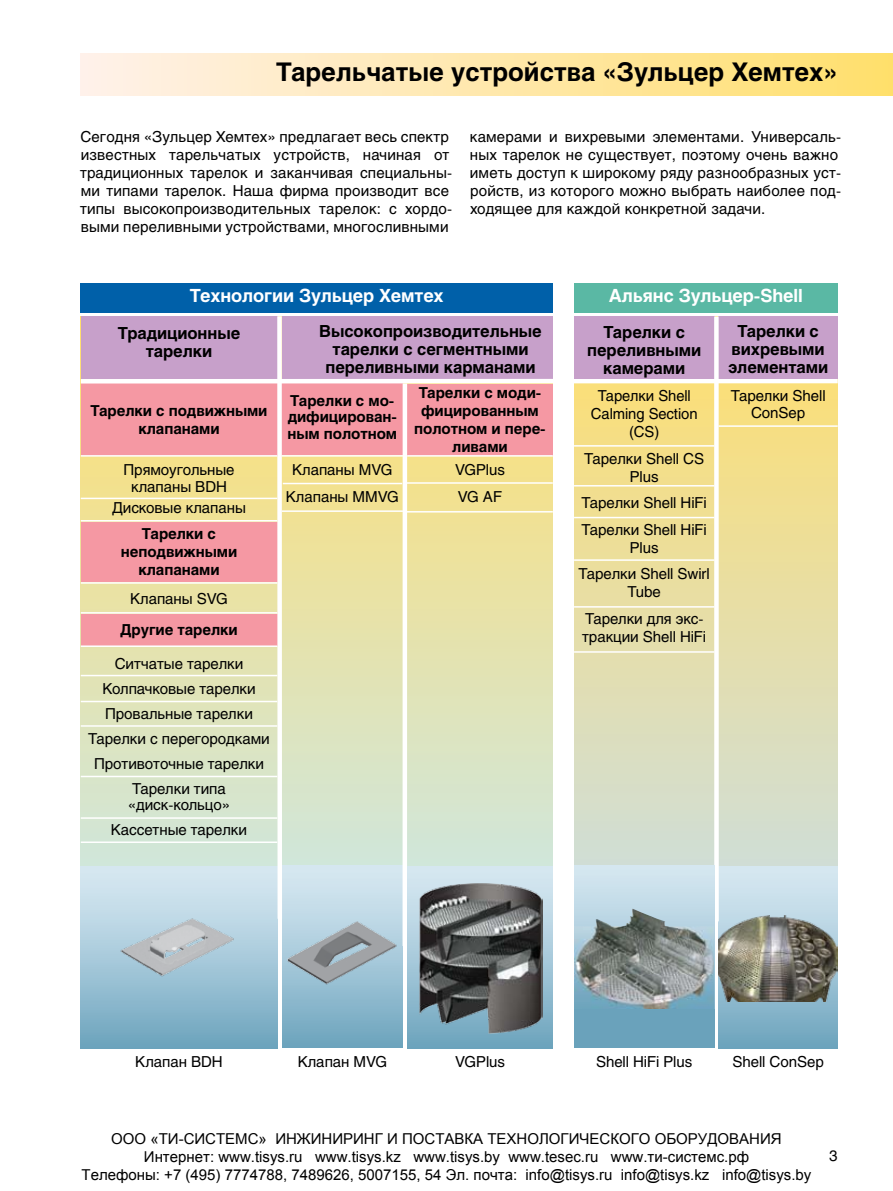
<style>
.page{position:relative;width:893px;height:1191px;background:#fff}
.page>*{position:absolute;margin:0;border:0;box-sizing:border-box;transform-origin:0 0}
.t1{font:700 25.5px "Helios";color:#000}
.t2{font:700 18px "Helios";letter-spacing:-.005em;color:#fff}
.t3{font:700 16.5px/18px "Helios";letter-spacing:-.005em;color:#000;text-align:center}
.t4{font:15px/18px "Helios";letter-spacing:-.005em;color:#000;text-align:center}
.t5{font:15px/18px "Arial";color:#000;text-align:center}
.t6{font:700 15px/18px "Helios";letter-spacing:-.005em;color:#000;text-align:center}
</style>
<div class="page">
<svg style="left:574px;top:378px;width:264px;height:488px"></svg>
<svg style="left:719px;top:866px;width:119px;height:182px"></svg>
<svg style="left:81px;top:383px;width:472px;height:483px"></svg>
<div style="left:81px;top:522px;width:196px;height:60px;background:#f598a3"></div>
<div style="left:282px;top:865px;width:121px;height:182px;background:linear-gradient(to bottom,#deecf5,#70a6bf)"></div>
<div style="left:81px;top:866px;width:196px;height:182px;background:linear-gradient(to bottom,#ddecf5,#70a6bf)"></div>
<div style="left:282px;top:383px;width:121px;height:71px;background:#f598a3"></div>
<div style="left:407px;top:385px;width:146px;height:71px;background:#f598a3"></div>
<div style="left:81px;top:383px;width:196px;height:73px;background:#f598a3"></div>
<div style="left:282px;top:316px;width:271px;height:63px;background:#c7a0ca"></div>
<div style="left:81px;top:53px;width:812px;height:43px;background:linear-gradient(to right,#fff1eb,#ffdf6d)"></div>
<img style="left:282px;top:918px;width:117px;height:67px">
<img style="left:115px;top:916px;width:128px;height:67px">
<div style="left:81px;top:283px;width:472px;height:29px;background:#0060a9"></div>
<div style="left:81px;top:316px;width:196px;height:63px;background:#c7a0ca"></div>
<div style="left:574px;top:283px;width:264px;height:29px;background:#5ab8a4"></div>
<div style="left:81px;top:614px;width:196px;height:32px;background:#f598a3"></div>
<hr style="left:81px;top:455px;width:196px;height:1px;background:#fff">
<hr style="left:81px;top:582px;width:196px;height:1px;background:#fff">
<hr style="left:81px;top:775px;width:196px;height:2px;background:#fff">
<hr style="left:81px;top:725px;width:196px;height:1px;background:#fff">
<hr style="left:81px;top:612px;width:196px;height:1px;background:#fff">
<hr style="left:81px;top:701px;width:196px;height:1px;background:#fff">
<hr style="left:81px;top:675px;width:196px;height:1px;background:#fff">
<hr style="left:81px;top:520px;width:196px;height:1px;background:#fff">
<div style="left:277px;top:316px;width:5px;height:602px;background:#fff"></div>
<hr style="left:403px;top:383px;width:4px;height:563px;background:#fff">
<hr style="left:283px;top:483px;width:119px;height:1px;background:#fff">
<hr style="left:81px;top:379px;width:757px;height:4px;background:#fff">
<div style="left:574px;top:316px;width:140px;height:62px;background:#c7a0ca"></div>
<div style="left:719px;top:316px;width:119px;height:62px;background:#c7a0ca"></div>
<div style="left:714px;top:316px;width:5px;height:605px;background:#fff"></div>
<hr style="left:574px;top:559px;width:140px;height:2px;background:#fff">
<hr style="left:574px;top:445px;width:140px;height:2px;background:#fff">
<hr style="left:574px;top:606px;width:140px;height:2px;background:#fff">
<hr style="left:574px;top:485px;width:140px;height:2px;background:#fff">
<hr style="left:574px;top:516px;width:140px;height:2px;background:#fff">
<hr style="left:719px;top:425px;width:119px;height:2px;background:#fff">
<hr style="left:81px;top:645px;width:196px;height:2px;background:#fff">
<hr style="left:282px;top:455px;width:121px;height:1px;background:#fff">
<hr style="left:282px;top:510px;width:121px;height:2px;background:#fff">
<hr style="left:407px;top:455px;width:146px;height:1px;background:#fff">
<hr style="left:407px;top:482px;width:146px;height:2px;background:#fff">
<img style="left:719px;top:916px;width:119px;height:86px">
<hr style="left:81px;top:497px;width:196px;height:2px;background:#fff">
<div style="left:407px;top:866px;width:146px;height:182px;background:linear-gradient(to bottom,#ddecf5,#70a6bf)"></div>
<hr style="left:407px;top:511px;width:146px;height:1px;background:#fff">
<hr style="left:574px;top:651px;width:140px;height:2px;background:#fff">
<hr style="left:81px;top:817px;width:196px;height:2px;background:#fff">
<hr style="left:81px;top:841px;width:196px;height:2px;background:#fff">
<img style="left:418px;top:882px;width:125px;height:151px">
<div style="left:574px;top:865px;width:140px;height:181px;background:#cbe1ec"></div>
<img style="left:574px;top:908px;width:140px;height:101px">
<div style="left:574px;top:1009px;width:140px;height:39px;background:#6aa2bb"></div>
<h1 class="t1" style="left:276px;top:58px;width:563px">Тарельчатые устройства «Зульцер Хемтех»</h1>
<p class="t4" style="left:80px;top:127px;width:374px;text-align:left">Сегодня «Зульцер Хемтех» предлагает весь спектр известных тарельчатых устройств, начиная от традици-онных тарелок и заканчивая специальны&shy;ми типами тарелок. Наша фирма производит все типы высокопроизводительных тарелок: с хордо&shy;выми переливными устройствами, многосливными</p>
<p class="t4" style="left:470px;top:127px;width:373px;text-align:left">камерами и вихревыми элементами. Универсаль&shy;ных тарелок не существует, поэтому очень важно иметь доступ к широкому ряду разнообразных уст&shy;ройств, из которого можно выбрать наиболее под&shy;ходящее для каждой конкретной задачи.</p>
<p class="t2" style="left:190px;top:286px;width:255px">Технологии Зульцер Хемтех</p>
<p class="t2" style="left:609px;top:285px;width:195px">Альянс Зульцер-Shell</p>
<p class="t3" style="left:118px;top:324px;width:124px">Традиционные тарелки</p>
<p class="t3" style="left:728px;top:322px;width:102px">Тарелки с вихревыми элементами</p>
<p class="t3" style="left:319px;top:322px;width:224px">Высокопроизводительные тарелки с сегментными переливными карманами</p>
<p class="t3" style="left:587px;top:323px;width:115px">Тарелки с переливными камерами</p>
<p class="t6" style="left:90px;top:401px;width:179px">Тарелки с подвижными клапанами</p>
<p class="t4" style="left:124px;top:461px;width:112px;line-height:16.5px">Прямоугольные клапаны BDH</p>
<p class="t4" style="left:112px;top:498px;width:135px">Дисковые клапаны</p>
<p class="t6" style="left:121px;top:525px;width:118px">Тарелки с неподвижными клапанами</p>
<p class="t4" style="left:130px;top:590px;width:99px">Клапаны SVG</p>
<p class="t6" style="left:120px;top:621px;width:119px">Другие тарелки</p>
<p class="t4" style="left:88px;top:650px;width:183px;line-height:25px">Ситчатые тарелки<br>Колпачковые тарелки<br>Провальные тарелки<br>Тарелки с перегородками<br>Противоточные тарелки<br>Тарелки типа</p>
<p class="t4" style="left:111px;top:792px;width:138px;line-height:25px">«диск-кольцо»<br>Кассетные тарелки</p>
<p class="t6" style="left:287px;top:392px;width:111px;line-height:16.5px;text-align:left">Тарелки с мо&shy;дифицирован&shy;ным полотном</p>
<p class="t4" style="left:286px;top:456px;width:114px;line-height:26.7px">Клапаны MVG<br>Клапаны MMVG</p>
<p class="t6" style="left:414px;top:383px;width:133px">Тарелки с моди&shy;фицированным полотном и пере&shy;ливами</p>
<p class="t4" style="left:455px;top:456px;width:51px;line-height:26.7px;text-align:left">VGPlus<br>VG AF</p>
<p class="t4" style="left:591px;top:387px;width:108px">Тарелки Shell<br>Calming Section (CS)</p>
<p class="t4" style="left:584px;top:449px;width:121px">Тарелки Shell CS<br>Plus</p>
<p class="t4" style="left:582px;top:489px;width:127px;line-height:26.5px;text-align:left">Тарелки Shell HiFi<br>Тарелки Shell HiFi</p>
<p class="t4" style="left:579px;top:534px;width:133px;line-height:26.5px">Plus<br>Тарелки Shell Swirl</p>
<p class="t4" style="left:585px;top:578px;width:120px;line-height:26.5px">Tube<br>Тарелки для экс-</p>
<p class="t4" style="left:582px;top:627px;width:126px">тракции Shell HiFi</p>
<p class="t4" style="left:731px;top:387px;width:96px;line-height:16.5px">Тарелки Shell<br>ConSep</p>
<p class="t4" style="left:135px;top:1052px;width:89px">Клапан BDH</p>
<p class="t4" style="left:298px;top:1052px;width:91px">Клапан MVG</p>
<p class="t4" style="left:455px;top:1052px;width:51px">VGPlus</p>
<p class="t4" style="left:596px;top:1052px;width:98px">Shell HiFi Plus</p>
<p class="t4" style="left:732px;top:1052px;width:93px">Shell ConSep</p>
<p class="t5" style="left:82px;top:1130px;width:731px">ООО «ТИ-СИСТЕМС» ИНЖИНИРИНГ И ПОСТАВКА ТЕХНОЛОГИЧЕСКОГО ОБОРУДОВАНИЯ<br>Интернет: www.tisys.ru www.tisys.kz www.tisys.by www.tesec.ru www.ти-системс.рф<br>Телефоны: +7 (495) 7774788, 7489626, 5007155, 54 Эл. почта: info@tisys.ru info@tisys.kz info@tisys.by</p>
<p class="t4" style="left:829px;top:1146px;width:10px">3</p>
</div>
